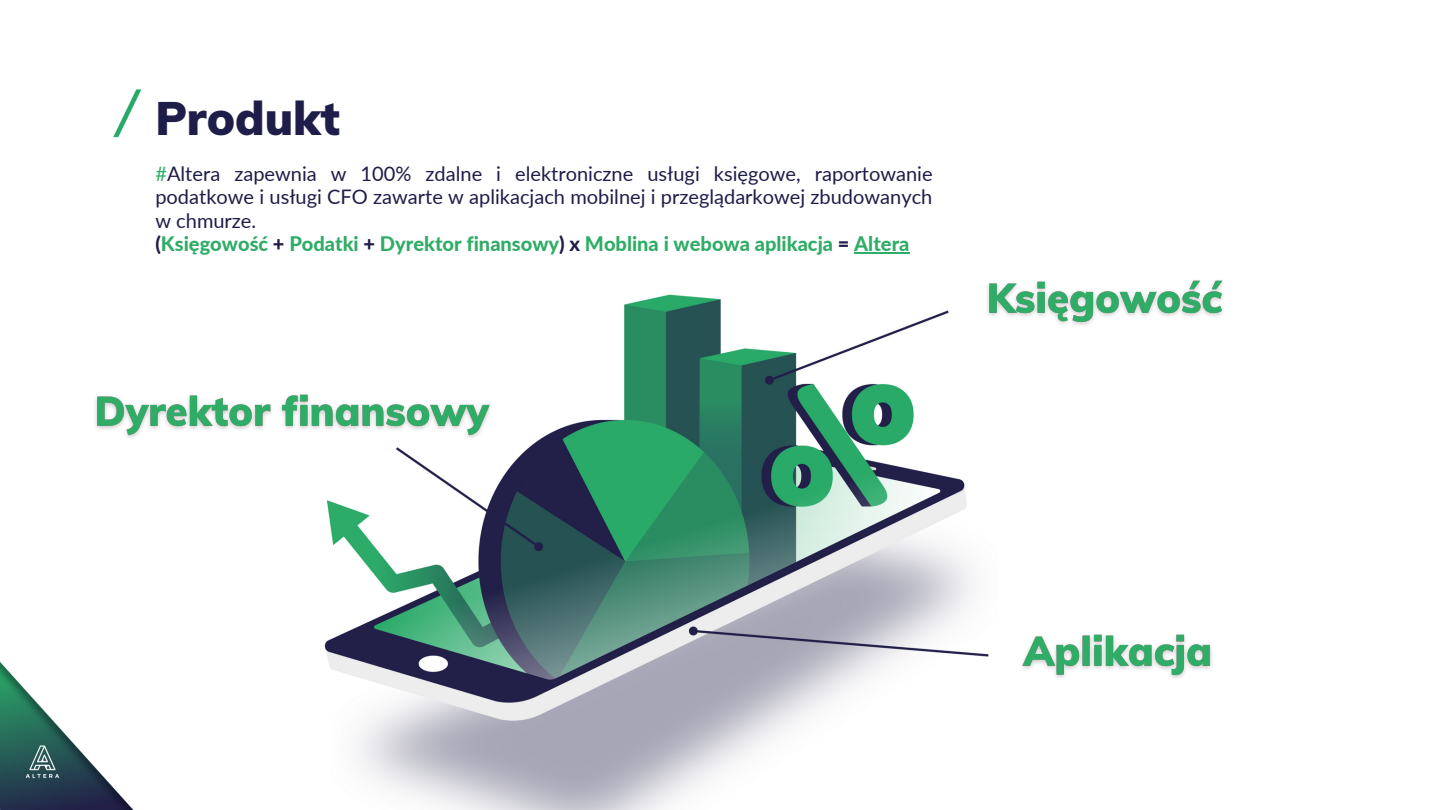
<style>
.page{position:relative;width:1440px;height:810px;background:#fff}
.page>*{position:absolute;margin:0;border:0;box-sizing:border-box;transform-origin:0 0}
.t1{font:900 46px "Mulish";color:#1f1d49}
.t2{font:20px/23.2px "Lato";color:#1f1d49;text-align:justify}
.t3{font:800 20px "Lato";color:#2fac66}
.s1{color:#2fac66}
.s2{color:#1f1d49}
</style>
<div class="page">
<img style="left:0;top:89px;width:989px;height:721px">
<hr style="left:854px;top:252px;width:55px;height:2px;background:#2fac66">
<img style="left:979px;top:266px;width:244px;height:66px">
<img style="left:1022px;top:634px;width:190px;height:45px">
<img style="left:88px;top:379px;width:410px;height:66px">
<p class="t1" style="left:155px;top:89px;width:186px">Produkt</p>
<p class="t2" style="left:155px;top:162px;width:779px"><span class="s1">#</span>Altera zapewnia w 100% zdalne i elektroniczne usługi księgowe, raportowanie podatkowe i usługi CFO zawarte w aplikacjach mobilnej i przeglądarkowej zbudowanych w chmurze.</p>
<p class="t3" style="left:155px;top:231px;width:756px"><span class="s2">(</span>Księgowość <span class="s2">+</span> Podatki <span class="s2">+</span> Dyrektor finansowy<span class="s2">) x</span> Moblina i webowa aplikacja <span class="s2">=</span> Altera</p>
</div>
